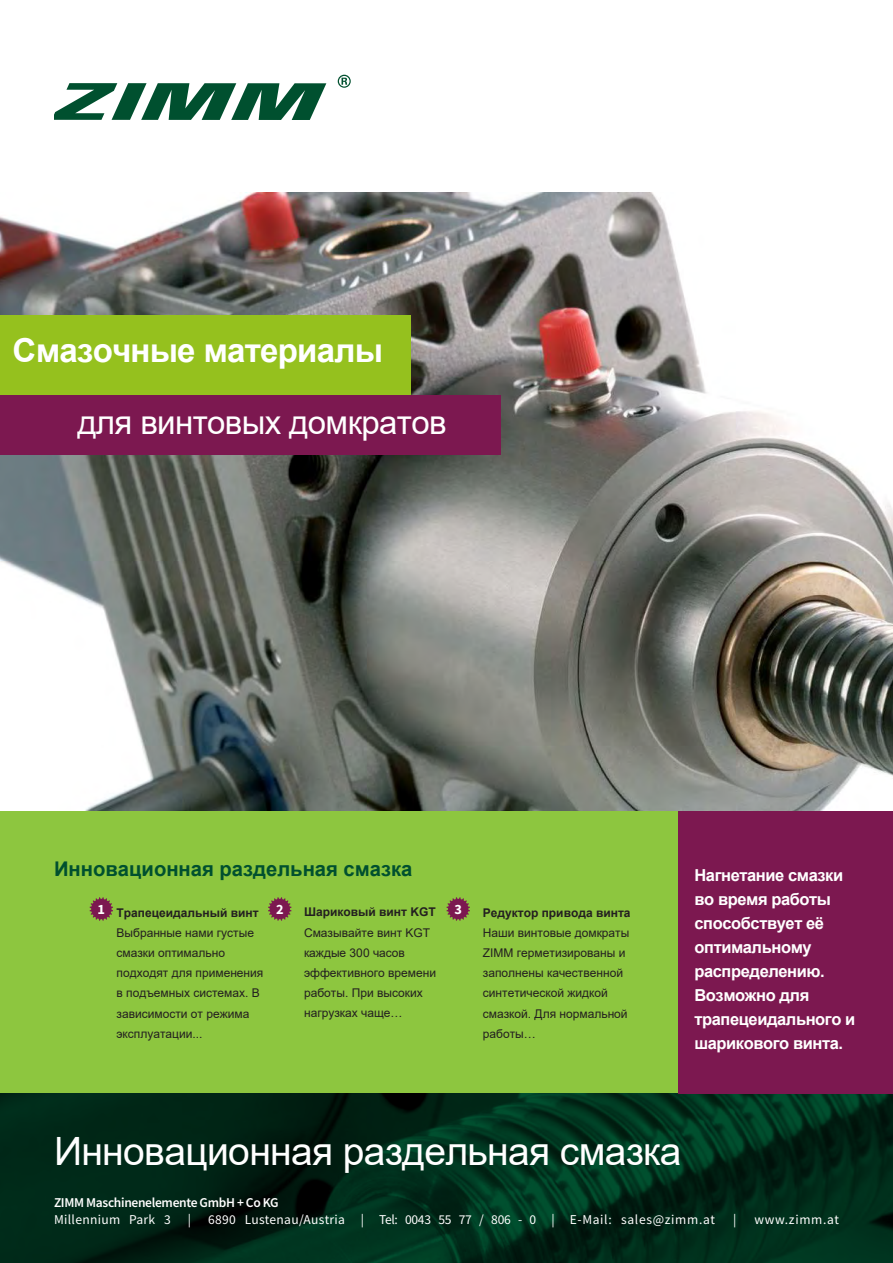
<style>
.page{position:relative;width:893px;height:1263px;background:#fff}
.page>*{position:absolute;margin:0;border:0;box-sizing:border-box;transform-origin:0 0}
.t1{font:39px "Arial";letter-spacing:-.015em;color:#fff}
.t2{font:33px "Arial";letter-spacing:-.02em;color:#fff}
.t3{font:700 33px "Arial";letter-spacing:-.02em;color:#fff}
.t4{font:700 20.25px "Arial";color:#00502f}
.t5{font:700 16.5px/24px "Arial";letter-spacing:-.025em;color:#fff}
.t6{font:700 14.25px "Source Sans Pro";color:#fff}
.t7{font:13.5px "Source Sans Pro";letter-spacing:.025em;color:#fff}
.t8{font:600 13.5px "Source Sans Pro";letter-spacing:-.025em;color:#fff}
.t9{font:13.5px "Source Sans Pro";letter-spacing:.05em;color:#fff}
.t10{font:12px/20.2px "Arial";color:#231f20}
.t11{font:700 12px "Arial";color:#231f20}
</style>
<div class="page">
<img style="left:0;top:192px;width:893px;height:619px">
<div style="left:0;top:811px;width:678px;height:283px;background:#8dc63f"></div>
<img style="left:0;top:1094px;width:893px;height:169px">
<div style="left:678px;top:811px;width:215px;height:283px;background:#7c1850"></div>
<svg style="left:54px;top:83px;width:272px;height:37px"></svg>
<svg style="left:338px;top:75px;width:13px;height:13px"></svg>
<div style="left:0;top:315px;width:411px;height:80px;background:#95c11e"></div>
<div style="left:0;top:395px;width:500px;height:60px;background:#7c1850"></div>
<svg style="left:90px;top:897px;width:23px;height:24px"></svg>
<svg style="left:268px;top:897px;width:23px;height:24px"></svg>
<svg style="left:446px;top:897px;width:24px;height:24px"></svg>
<h2 class="t3" style="left:13px;top:327px;width:372px">Смазочные материалы</h2>
<h2 class="t2" style="left:77px;top:399px;width:371px">для винтовых домкратов</h2>
<h3 class="t4" style="left:54px;top:855px;width:360px">Инновационная раздельная смазка</h3>
<h3 class="t5" style="left:694px;top:864px;width:162px">Нагнетание смазки во время работы способствует её оптимальному распределению.<br>Возможно для трапецеидального и шарикового винта.</h3>
<p class="t6" style="left:98px;top:904px;width:9px">1</p>
<p class="t6" style="left:276px;top:904px;width:9px">2</p>
<p class="t6" style="left:454px;top:904px;width:9px">3</p>
<p class="t11" style="left:304px;top:904px;width:133px">Шариковый винт KGT</p>
<p class="t10" style="left:304px;top:922px;width:134px">Смазывайте винт KGT каждые 300 часов эффективного времени работы. При высоких нагрузках чаще…</p>
<p class="t11" style="left:117px;top:904px;width:144px">Трапецеидальный винт</p>
<p class="t10" style="left:117px;top:922px;width:148px">Выбранные нами густые смазки оптимально подходят для применения в подъемных системах. В зависимости от режима эксплуатации...</p>
<p class="t11" style="left:483px;top:904px;width:149px">Редуктор привода винта</p>
<p class="t10" style="left:483px;top:922px;width:148px">Наши винтовые домкраты<br>ZIMM герметизированы и заполнены качественной синтетической жидкой смазкой. Для нормальной работы…</p>
<h1 class="t1" style="left:54px;top:1124px;width:629px">Инновационная раздельная смазка</h1>
<p class="t8" style="left:54px;top:1194px;width:226px">ZIMM Maschinenelemente GmbH + Co KG</p>
<p class="t7" style="left:54px;top:1213px;width:118px">Millennium Park 3</p>
<p class="t7" style="left:188px;top:1213px;width:5px">|</p>
<p class="t7" style="left:208px;top:1213px;width:508px">6890 Lustenau/Austria | Tel: 0043 55 77 / 806 - 0 | E-Mail: sales@zimm.at</p>
<p class="t7" style="left:733px;top:1213px;width:5px">|</p>
<p class="t9" style="left:754px;top:1213px;width:86px">www.zimm.at</p>
</div>
